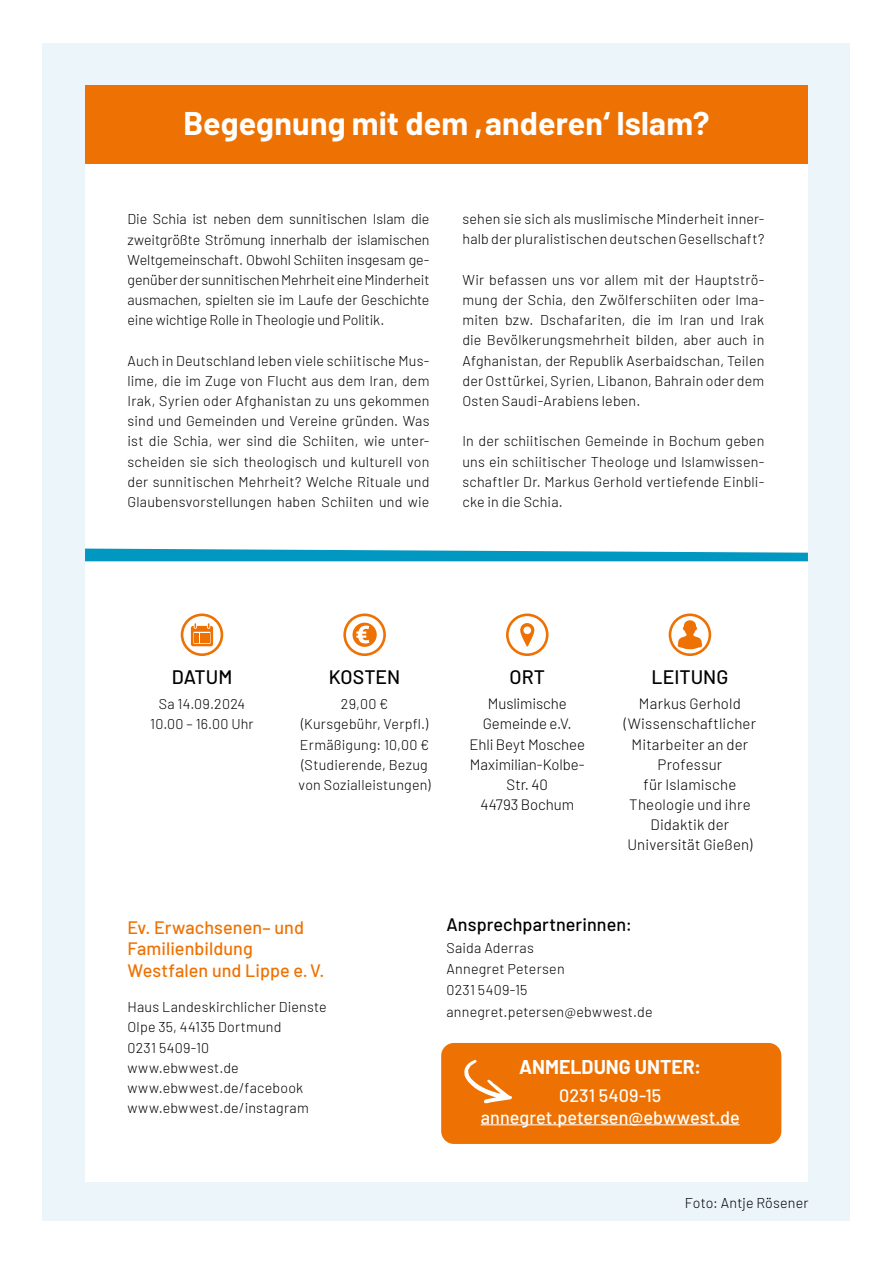
<style>
.page{position:relative;width:893px;height:1263px;background:#fff}
.page>*{position:absolute;margin:0;border:0;box-sizing:border-box;transform-origin:0 0}
.t1{font:700 32.1px "Barlow";letter-spacing:.005em;color:#fff}
.t2{font:500 19.5px "Barlow";color:#000}
.t3{font:700 19.5px "Barlow";color:#fff}
.t4{font:500 18px/21.6px "Barlow";letter-spacing:.005em;color:#ee7203}
.t5{font:500 18px/21.6px "Barlow";letter-spacing:.005em;color:#fff;text-align:center}
.t6{font:500 18px "Barlow";letter-spacing:.005em;color:#000}
.t7{font:300 15px/20.2px "Barlow";letter-spacing:.01em;color:#000;text-align:center}
.t8{font:300 15px/20.2px "Barlow";letter-spacing:-.01em;color:#000;text-align:center}
.t9{font:300 14.25px/20.2px "Barlow";letter-spacing:.015em;color:#000;text-align:justify}
</style>
<div class="page">
<div style="left:43px;top:43px;width:807px;height:1177px;background:#ebf5fa"></div>
<div style="left:85px;top:144px;width:723px;height:1038px;background:#fff"></div>
<div style="left:85px;top:85px;width:723px;height:79px;background:#ee7203"></div>
<svg style="left:182px;top:615px;width:40px;height:40px"></svg>
<div style="left:181px;top:613px;width:42px;height:43px;border:3px solid #ee7203;border-radius:50%"></div>
<svg style="left:191px;top:623px;width:22px;height:23px"></svg>
<svg style="left:345px;top:615px;width:40px;height:40px"></svg>
<div style="left:343px;top:613px;width:43px;height:43px;border:3px solid #ee7203;border-radius:50%"></div>
<svg style="left:352px;top:623px;width:25px;height:24px"></svg>
<div style="left:506px;top:613px;width:43px;height:43px;border:3px solid #ee7203;border-radius:50%"></div>
<svg style="left:520px;top:623px;width:15px;height:24px"></svg>
<svg style="left:670px;top:615px;width:40px;height:40px"></svg>
<div style="left:669px;top:613px;width:42px;height:43px;border:3px solid #ee7203;border-radius:50%"></div>
<svg style="left:678px;top:620px;width:24px;height:29px"></svg>
<div style="left:441px;top:1043px;width:340px;height:101px;background:#ee7203;border-radius:13px"></div>
<svg style="left:464px;top:1060px;width:48px;height:43px"></svg>
<hr style="left:481px;top:1124px;width:259px;height:1px;background:#fff">
<svg style="left:85px;top:549px;width:723px;height:12px;background:#22a5c8"></svg>
<h1 class="t1" style="left:183px;top:100px;width:527px">Begegnung mit dem ‚anderen‘ Islam?</h1>
<p class="t9" style="left:128px;top:208px;width:303px">Die Schia ist neben dem sunnitischen Islam die zweitgrößte Strömung innerhalb der islamischen Weltgemeinschaft. Obwohl Schiiten insgesam ge&shy;genüber der sunnitischen Mehrheit eine Minderheit ausmachen, spielten sie im Laufe der Geschichte eine wichtige Rolle in Theologie und Politik.</p>
<p class="t9" style="left:128px;top:349px;width:303px">Auch in Deutschland leben viele schiitische Mus&shy;lime, die im Zuge von Flucht aus dem Iran, dem Irak, Syrien oder Afghanistan zu uns gekommen sind und Gemeinden und Vereine gründen. Was ist die Schia, wer sind die Schiiten, wie unter&shy;scheiden sie sich theologisch und kulturell von der sunnitischen Mehrheit? Welche Rituale und Glaubensvorstellungen haben Schiiten und wie</p>
<p class="t9" style="left:462px;top:208px;width:303px">sehen sie sich als muslimische Minderheit inner&shy;halb der pluralistischen deutschen Gesellschaft?</p>
<p class="t9" style="left:462px;top:269px;width:303px">Wir befassen uns vor allem mit der Hauptströ&shy;mung der Schia, den Zwölferschiiten oder Ima&shy;miten bzw. Dschafariten, die im Iran und Irak die Bevölkerungsmehrheit bilden, aber auch in Afghanistan, der Republik Aserbaidschan, Teilen der Osttürkei, Syrien, Libanon, Bahrain oder dem Osten Saudi-Arabiens leben.</p>
<p class="t9" style="left:462px;top:430px;width:303px">In der schiitischen Gemeinde in Bochum geben uns ein schiitischer Theologe und Islamwissen&shy;schaftler Dr. Markus Gerhold vertiefende Einbli&shy;cke in die Schia.</p>
<h2 class="t2" style="left:172px;top:663px;width:62px">DATUM</h2>
<p class="t9" style="left:150px;top:693px;width:105px;text-align:center">Sa 14.09.2024<br>10.00 – 16.00 Uhr</p>
<h2 class="t2" style="left:329px;top:663px;width:73px">KOSTEN</h2>
<p class="t9" style="left:299px;top:693px;width:133px;text-align:center">29,00 €<br>(Kursgebühr, Verpfl.)<br>Ermäßigung: 10,00 € (Studierende, Bezug von Sozialleistungen)</p>
<h2 class="t2" style="left:510px;top:663px;width:37px">ORT</h2>
<p class="t8" style="left:470px;top:692px;width:117px">Muslimische<br>Gemeinde e.V.<br>Ehli Beyt Moschee<br>Maximilian-Kolbe-<br>Str. 40<br>44793 Bochum</p>
<h2 class="t2" style="left:652px;top:663px;width:78px">LEITUNG</h2>
<p class="t7" style="left:624px;top:692px;width:134px">Markus Gerhold (Wissenschaftlicher<br>Mitarbeiter an der<br>Professur<br>für Islamische<br>Theologie und ihre<br>Didaktik der<br>Universität Gießen)</p>
<p class="t4" style="left:128px;top:915px;width:198px">Ev. Erwachsenen– und<br>Familienbildung<br>Westfalen und Lippe e.V.</p>
<p class="t9" style="left:128px;top:996px;width:201px;text-align:left">Haus Landeskirchlicher Dienste<br>Olpe 35, 44135 Dortmund<br>0231 5409-10<br>www.ebwwest.de www.ebwwest.de/facebook www.ebwwest.de/instagram</p>
<p class="t6" style="left:446px;top:912px;width:187px">Ansprechpartnerinnen:</p>
<p class="t9" style="left:446px;top:936px;width:208px;line-height:21.3px;text-align:left">Saida Aderras<br>Annegret Petersen<br>0231 5409-15 annegret.petersen@ebwwest.de</p>
<h2 class="t3" style="left:519px;top:1052px;width:184px">ANMELDUNG UNTER:</h2>
<p class="t5" style="left:481px;top:1083px;width:260px">0231 5409-15 annegret.petersen@ebwwest.de</p>
<p class="t9" style="left:685px;top:1192px;width:125px">Foto: Antje Rösener</p>
</div>
